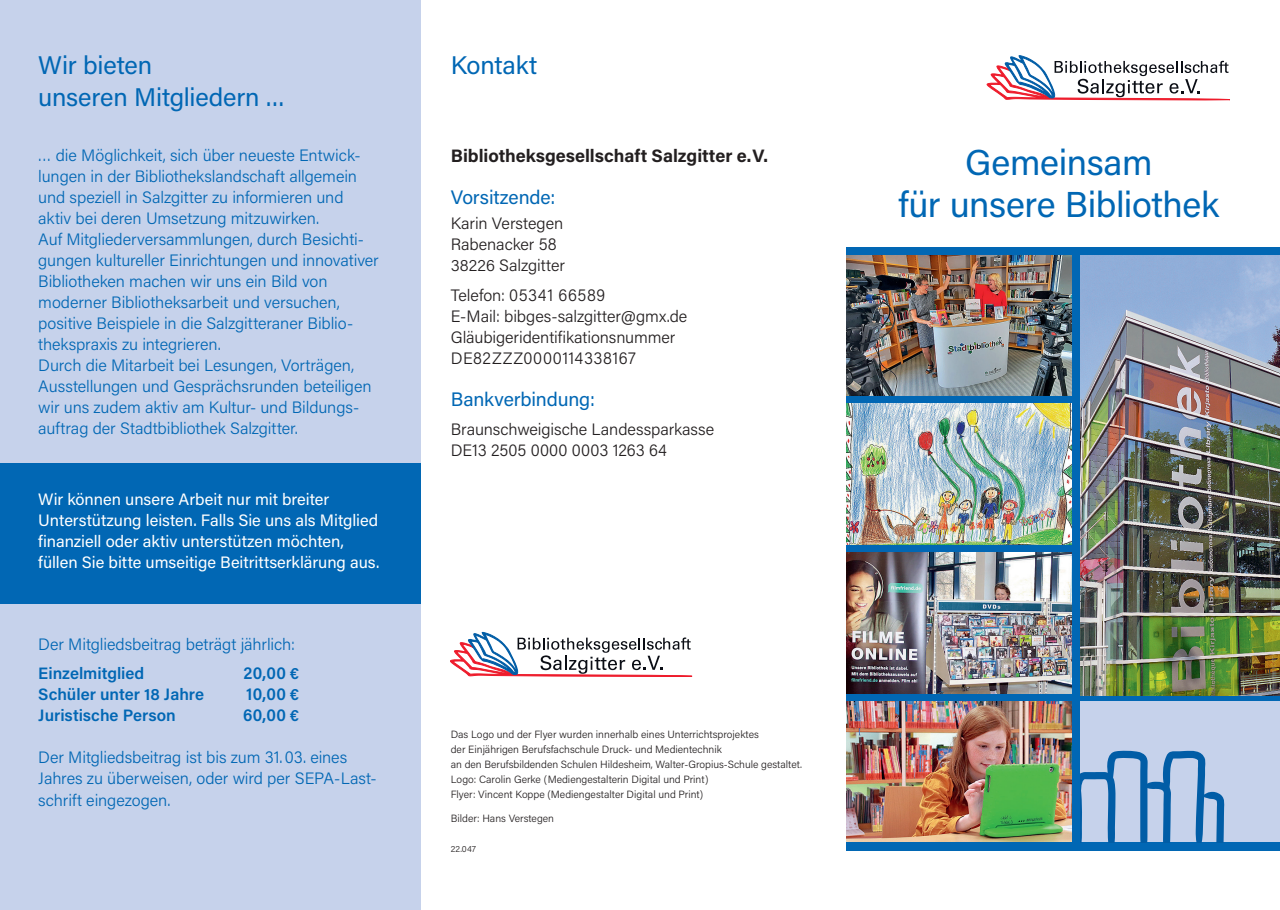
<style>
.page{position:relative;width:1280px;height:910px;background:#fff}
.page>*{position:absolute;margin:0;border:0;box-sizing:border-box;transform-origin:0 0}
.t1{font:36px/42px "Acumin Pro";letter-spacing:-.01em;color:#0167b4;text-align:center}
.t2{font:25.5px/31.5px "Acumin Pro";letter-spacing:-.005em;color:#0167b4}
.t3{font:19.5px "Acumin Pro";letter-spacing:-.005em;color:#0167b4}
.t4{font:700 18px "Acumin Pro";color:#231f20}
.t5{font:300 17.55px "Acumin Pro";letter-spacing:.035em;color:#231f20;scale:.94 1}
.t6{font:600 17.55px "Acumin Pro";letter-spacing:.015em;color:#0167b4;scale:.94 1}
.t7{font:300 17.4px "Acumin Pro";letter-spacing:.005em;color:#231f20;scale:.95 1}
.t8{font:300 16.5px/21px "Acumin Pro";letter-spacing:-.005em;color:#0167b4}
.t9{font:16.5px/21px "Acumin Pro";color:#fff}
.t10{font:300 16.5px/21px "Acumin Pro";letter-spacing:-.005em;color:#231f20}
.t11{font:600 16.5px "Acumin Pro";color:#0167b4}
.t12{font:300 10.5px/15px "Acumin Pro";color:#231f20}
.t13{font:300 9px "Acumin Pro";color:#231f20}
.s1{font-size:16.5px}
.s2{font-size:17.55px}
</style>
<div class="page">
<div style="left:0;top:0;width:421px;height:910px;background:#c6d2eb"></div>
<div style="left:0;top:463px;width:421px;height:141px;background:#0167b4"></div>
<div style="left:846px;top:247px;width:434px;height:603px;background:#0167b4"></div>
<svg style="left:986px;top:55px;width:244px;height:45px"></svg>
<svg style="left:451px;top:632px;width:242px;height:45px"></svg>
<img style="left:1080px;top:255px;width:200px;height:440px">
<img style="left:846px;top:702px;width:225px;height:140px">
<img style="left:846px;top:404px;width:225px;height:140px">
<img style="left:846px;top:553px;width:225px;height:140px">
<img style="left:846px;top:255px;width:225px;height:140px">
<div style="left:1080px;top:702px;width:200px;height:140px;background:#c6d2eb"></div>
<svg style="left:1080px;top:750px;width:145px;height:93px"></svg>
<h2 class="t2" style="left:38px;top:48px;width:247px">Wir bieten<br>unseren Mitgliedern ...</h2>
<h2 class="t2" style="left:451px;top:48px;width:88px">Kontakt</h2>
<p class="t8" style="left:38px;top:144px;width:342px">… die Möglichkeit, sich über neueste Entwick&shy;lungen in der Bibliothekslandschaft allgemein und speziell in Salzgitter zu informieren und aktiv bei deren Umsetzung mitzuwirken.<br>Auf Mitgliederversammlungen, durch Besichti&shy;gungen kultureller Einrichtungen und innovativer Bibliotheken machen wir uns ein Bild von moderner Bibliotheksarbeit und versuchen, positive Beispiele in die Salzgitteraner Biblio&shy;thekspraxis zu integrieren.<br>Durch die Mitarbeit bei Lesungen, Vorträgen, Ausstellungen und Gesprächsrunden beteiligen wir uns zudem aktiv am Kultur- und Bildungs&shy;auftrag der Stadtbibliothek Salzgitter.</p>
<p class="t9" style="left:38px;top:488px;width:343px">Wir können unsere Arbeit nur mit breiter Unterstützung leisten. Falls Sie uns als Mitglied finanziell oder aktiv unterstützen möchten, füllen Sie bitte umseitige Beitrittserklärung aus.</p>
<p class="t8" style="left:38px;top:633px;width:258px">Der Mitgliedsbeitrag beträgt jährlich:</p>
<p class="t11" style="left:38px;top:662px;width:108px">Einzelmitglied</p>
<p class="t6" style="left:244px;top:661px;width:61px">20,00 <span class="s1">€</span></p>
<p class="t11" style="left:38px;top:683px;width:167px">Schüler unter 18 Jahre</p>
<p class="t6" style="left:246px;top:682px;width:58px">10,00 <span class="s1">€</span></p>
<p class="t11" style="left:38px;top:704px;width:139px">Juristische Person</p>
<p class="t6" style="left:243px;top:703px;width:61px">60,00 <span class="s1">€</span></p>
<p class="t8" style="left:38px;top:747px;width:340px">Der Mitgliedsbeitrag ist bis zum <span class="s2">31.03.</span> eines<br>Jahres zu überweisen, oder wird per SEPA-Last&shy;schrift eingezogen.</p>
<p class="t4" style="left:451px;top:143px;width:319px">Bibliotheksgesellschaft Salzgitter e.V.</p>
<p class="t3" style="left:451px;top:184px;width:106px">Vorsitzende:</p>
<p class="t10" style="left:451px;top:212px;width:116px">Karin Verstegen<br>Rabenacker <span class="s2">58<br></span>38226 Salzgitter</p>
<p class="t5" style="left:451px;top:283px;width:166px"><span class="s1">Telefon:</span> 05341 66589</p>
<p class="t10" style="left:451px;top:305px;width:238px">E-Mail: bibges-salzgitter@gmx.de<br>Gläubigeridentifikationsnummer</p>
<p class="t5" style="left:451px;top:346px;width:199px"><span class="s1">DE</span>82<span class="s1">ZZZ</span>0000114338167</p>
<p class="t3" style="left:451px;top:385px;width:146px">Bankverbindung:</p>
<p class="t10" style="left:451px;top:418px;width:265px">Braunschweigische Landessparkasse</p>
<p class="t7" style="left:451px;top:438px;width:229px"><span class="s1">DE</span>13 2505 0000 0003 1263 64</p>
<p class="t12" style="left:451px;top:727px;width:353px">Das Logo und der Flyer wurden innerhalb eines Unterrichtsprojektes<br>der Einjährigen Berufsfachschule Druck- und Medientechnik<br>an den Berufsbildenden Schulen Hildesheim, Walter-Gropius-Schule gestaltet.<br>Logo: Carolin Gerke (Mediengestalterin Digital und Print)<br>Flyer: Vincent Koppe (Mediengestalter Digital und Print)</p>
<p class="t12" style="left:451px;top:810px;width:105px">Bilder: Hans Verstegen</p>
<p class="t13" style="left:451px;top:843px;width:27px">22.047</p>
<h1 class="t1" style="left:898px;top:140px;width:322px">Gemeinsam<br>für unsere Bibliothek</h1>
</div>
